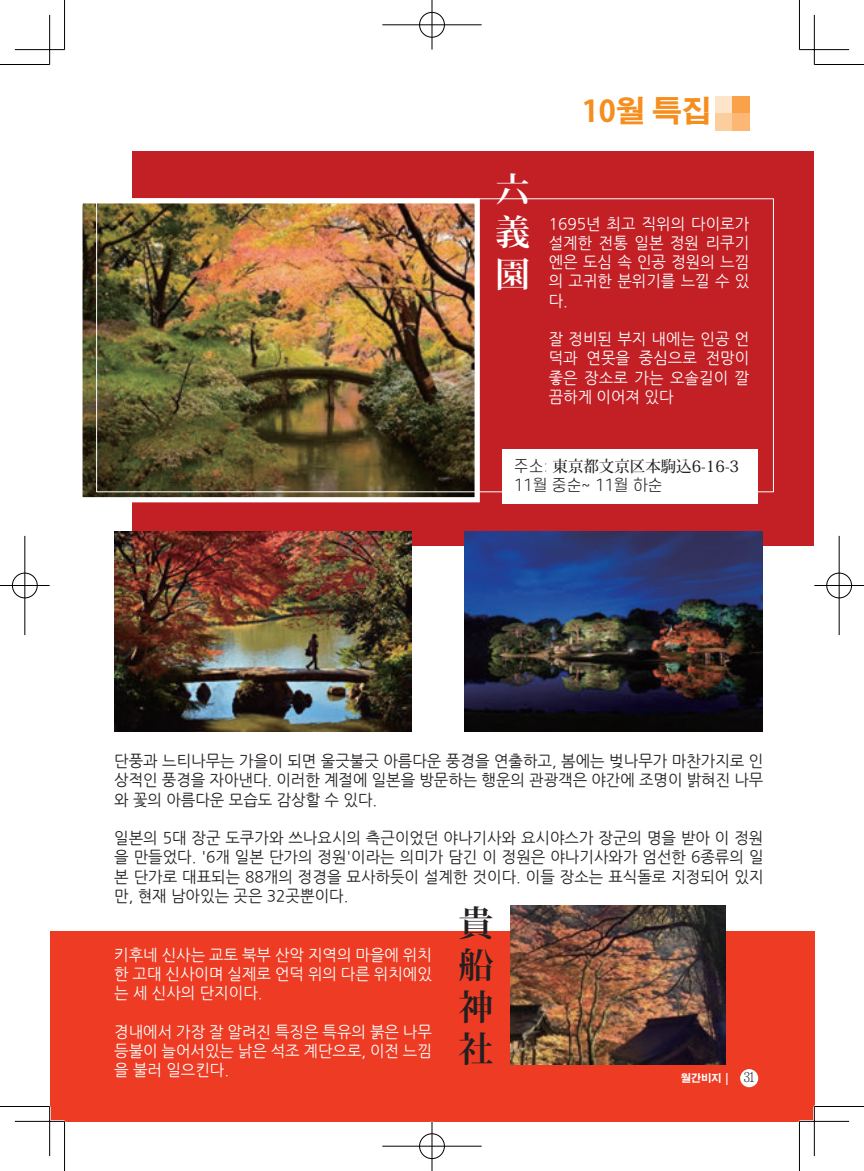
<style>
.page{position:relative;width:864px;height:1171px;background:#fff}
.page>*{position:absolute;margin:0;border:0;box-sizing:border-box;transform-origin:0 0}
.t1{font:700 35px/42px "Koz Min Pro";color:#231f20;text-align:justify}
.t2{font:700 35px/42px "Koz Min Pro";color:#fff;text-align:justify}
.t3{font:700 29.75px "Adobe Gothic Std";color:#f68e1e}
.t4{font:15.75px/19.2px "Nanum Gothic";color:#231f20;text-align:justify}
.t5{font:15.75px/19.2px "Nanum Gothic";color:#fff;text-align:justify}
.t6{font:500 15.75px "Koz Min Pro";color:#231f20}
.t7{font:300 15.75px "S Core Dream 3";color:#231f20}
.t8{font:700 10.5px "Adobe Gothic Std";color:#fff}
.s1{font-family:"S Core Dream 3";font-weight:300}
.s2{font-family:"S Core Dream 1";font-weight:100}
.s3{font-family:"Chosunilbo NM";font-weight:400;font-size:14px;color:#231f20}
</style>
<div class="page">
<div style="left:715px;top:96px;width:17px;height:17px;background:#fee5c9"></div>
<div style="left:732px;top:96px;width:17px;height:17px;background:#f9a249"></div>
<div style="left:715px;top:113px;width:17px;height:18px;background:#fdce9d"></div>
<div style="left:732px;top:113px;width:17px;height:18px;background:#fbb773"></div>
<div style="left:132px;top:151px;width:682px;height:395px;background:#c32025"></div>
<img style="left:83px;top:204px;width:390px;height:292px">
<div style="left:77px;top:198px;width:402px;height:304px;border:5px solid #fff"></div>
<div style="left:502px;top:449px;width:255px;height:55px;background:#fff"></div>
<img style="left:114px;top:531px;width:297px;height:200px">
<img style="left:464px;top:531px;width:298px;height:200px">
<div style="left:50px;top:931px;width:764px;height:190px;background:#ed3c23"></div>
<img style="left:510px;top:905px;width:215px;height:159px">
<div style="left:739px;top:1069px;width:19px;height:18px;background:#fff;border-radius:50%"></div>
<hr style="left:15px;top:1120px;width:49px;height:2px;background:#fff">
<hr style="left:799px;top:1120px;width:49px;height:2px;background:#fff">
<hr style="left:48px;top:1106px;width:3px;height:50px;background:#fff">
<hr style="left:812px;top:1106px;width:3px;height:50px;background:#fff">
<hr style="left:0;top:64px;width:50px;height:1px;background:#000">
<hr style="left:814px;top:64px;width:49px;height:1px;background:#000">
<hr style="left:0;top:1106px;width:50px;height:1px;background:#000">
<hr style="left:814px;top:1106px;width:49px;height:1px;background:#000">
<hr style="left:64px;top:0;width:1px;height:50px;background:#000">
<hr style="left:64px;top:1121px;width:1px;height:50px;background:#000">
<hr style="left:798px;top:0;width:1px;height:50px;background:#000">
<hr style="left:798px;top:1121px;width:1px;height:50px;background:#000">
<hr style="left:15px;top:49px;width:49px;height:1px;background:#000">
<hr style="left:799px;top:49px;width:49px;height:1px;background:#000">
<hr style="left:15px;top:1121px;width:49px;height:1px;background:#000">
<hr style="left:799px;top:1121px;width:49px;height:1px;background:#000">
<hr style="left:49px;top:15px;width:1px;height:49px;background:#000">
<hr style="left:49px;top:1106px;width:1px;height:50px;background:#000">
<hr style="left:813px;top:15px;width:1px;height:49px;background:#000">
<hr style="left:813px;top:1106px;width:1px;height:50px;background:#000">
<div style="left:418px;top:11px;width:27px;height:27px;border:2px solid #fff;border-radius:50%"></div>
<hr style="left:382px;top:24px;width:99px;height:2px;background:#fff">
<hr style="left:430px;top:0;width:3px;height:50px;background:#fff">
<div style="left:419px;top:12px;width:25px;height:25px;border:1px solid #000;border-radius:50%"></div>
<hr style="left:382px;top:25px;width:99px;height:1px;background:#000">
<hr style="left:431px;top:0;width:1px;height:50px;background:#000">
<div style="left:418px;top:1132px;width:27px;height:28px;border:2px solid #fff;border-radius:50%"></div>
<hr style="left:382px;top:1145px;width:99px;height:2px;background:#fff">
<hr style="left:430px;top:1121px;width:3px;height:50px;background:#fff">
<div style="left:419px;top:1133px;width:25px;height:26px;border:1px solid #000;border-radius:50%"></div>
<hr style="left:382px;top:1146px;width:99px;height:1px;background:#000">
<hr style="left:431px;top:1121px;width:1px;height:50px;background:#000">
<div style="left:11px;top:572px;width:27px;height:27px;border:2px solid #fff;border-radius:50%"></div>
<hr style="left:0;top:584px;width:50px;height:3px;background:#fff">
<hr style="left:24px;top:536px;width:2px;height:99px;background:#fff">
<div style="left:12px;top:573px;width:25px;height:25px;border:1px solid #000;border-radius:50%"></div>
<hr style="left:0;top:585px;width:50px;height:1px;background:#000">
<hr style="left:25px;top:536px;width:1px;height:99px;background:#000">
<div style="left:825px;top:572px;width:27px;height:27px;border:2px solid #fff;border-radius:50%"></div>
<hr style="left:814px;top:584px;width:49px;height:3px;background:#fff">
<hr style="left:837px;top:536px;width:3px;height:99px;background:#fff">
<div style="left:826px;top:573px;width:25px;height:25px;border:1px solid #000;border-radius:50%"></div>
<hr style="left:814px;top:585px;width:49px;height:1px;background:#000">
<hr style="left:838px;top:536px;width:1px;height:99px;background:#000">
<h1 class="t2" style="left:495px;top:168px;width:36px">六義園</h1>
<h2 class="t3" style="left:581px;top:94px;width:131px">10월 특집</h2>
<p class="t5" style="left:548px;top:214px;width:202px">1695년 최고 직위의 다이로가 설계한 전통 일본 정원 리쿠기 엔은 도심 속 인공 정원의 느낌 의 고귀한 분위기를 느낄 수 있 다.</p>
<p class="t5" style="left:548px;top:330px;width:202px">잘 정비된 부지 내에는 인공 언 덕과 연못을 중심으로 전망이 좋은 장소로 가는 오솔길이 깔 끔하게 이어져 있다</p>
<p class="t6" style="left:513px;top:455px;width:227px"><span class="s1">주소</span><span class="s2">:</span> 東京都文京区本駒込6-16-3</p>
<p class="t7" style="left:513px;top:474px;width:150px">11월 중순~ 11월 하순</p>
<p class="t4" style="left:114px;top:752px;width:650px">단풍과 느티나무는 가을이 되면 울긋불긋 아름다운 풍경을 연출하고, 봄에는 벚나무가 마찬가지로 인 상적인 풍경을 자아낸다. 이러한 계절에 일본을 방문하는 행운의 관광객은 야간에 조명이 밝혀진 나무 와 꽃의 아름다운 모습도 감상할 수 있다.</p>
<p class="t4" style="left:114px;top:828px;width:650px">일본의 5대 장군 도쿠가와 쓰나요시의 측근이었던 야나기사와 요시야스가 장군의 명을 받아 이 정원 을 만들었다. '6개 일본 단가의 정원'이라는 의미가 담긴 이 정원은 야나기사와가 엄선한 6종류의 일 본 단가로 대표되는 88개의 정경을 묘사하듯이 설계한 것이다. 이들 장소는 표식돌로 지정되어 있지 만, 현재 남아있는 곳은 32곳뿐이다.</p>
<h1 class="t1" style="left:458px;top:900px;width:36px">貴船神社</h1>
<p class="t5" style="left:114px;top:945px;width:319px">키후네 신사는 교토 북부 산악 지역의 마을에 위치 한 고대 신사이며 실제로 언덕 위의 다른 위치에있 는 세 신사의 단지이다.</p>
<p class="t5" style="left:114px;top:1022px;width:319px">경내에서 가장 잘 알려진 특징은 특유의 붉은 나무 등불이 늘어서있는 낡은 석조 계단으로, 이전 느낌 을 불러 일으킨다.</p>
<p class="t8" style="left:680px;top:1072px;width:76px">월간비지 | <span class="s3">31</span></p>
</div>
